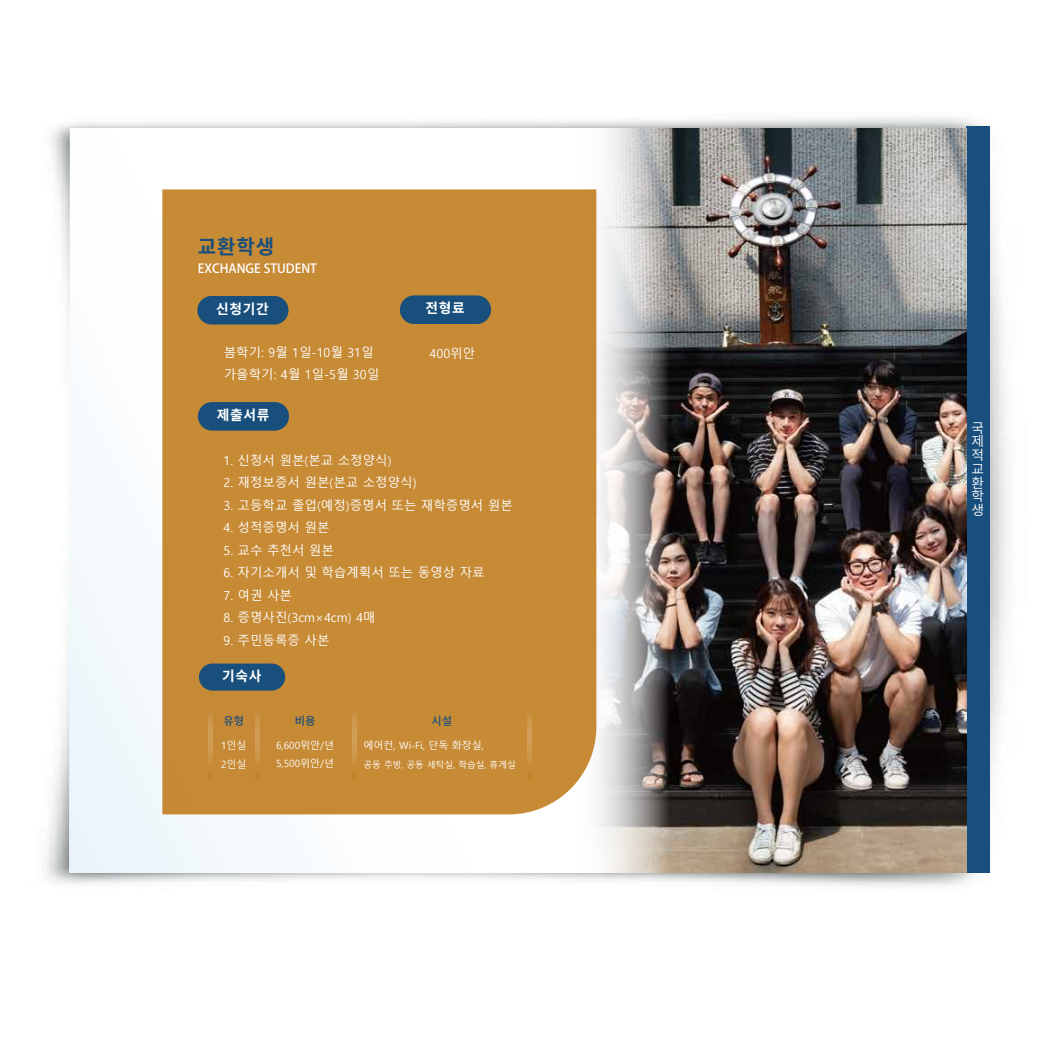
<style>
.page{position:relative;width:1063px;height:1063px;background:#fff}
.page>*{position:absolute;margin:0;border:0;box-sizing:border-box;transform-origin:0 0}
.t1{font:700 20px "Source Han Sans SC";color:#184f7c}
.t2{font:700 13.75px "Source Han Sans SC";letter-spacing:.05em;color:#fff}
.t3{font:13.75px/13.8px "Source Han Sans SC";color:#fff;text-align:justify}
.t4{font:12.5px/22.5px "Malgun Gothic";color:#fff}
.t5{font:12.5px "FZLTZHK GBK1 0 G Bpc EUC H";color:#fff}
.t6{font:500 11.25px "Source Han Sans SC";color:#184f7c}
.t7{font:10px/18.8px "Malgun Gothic";color:#fff}
.t8{font:8.75px "Malgun Gothic";color:#fff}
</style>
<div class="page">
<img style="left:42px;top:117px;width:967px;height:769px">
<div style="left:966px;top:127px;width:24px;height:744px;background:#184f7c"></div>
<img style="left:668px;top:128px;width:298px;height:744px">
<img style="left:572px;top:128px;width:96px;height:744px">
<svg style="left:70px;top:129px;width:577px;height:744px"></svg>
<div style="left:162px;top:189px;width:434px;height:625px;background:#c78a35"></div>
<div style="left:197px;top:296px;width:92px;height:29px;background:#184f7c;border-radius:14px"></div>
<div style="left:198px;top:402px;width:91px;height:29px;background:#184f7c;border-radius:14px"></div>
<div style="left:199px;top:664px;width:86px;height:27px;background:#184f7c;border-radius:14px"></div>
<div style="left:400px;top:295px;width:91px;height:29px;background:#184f7c;border-radius:14px"></div>
<svg style="left:255px;top:711px;width:4px;height:67px"></svg>
<svg style="left:352px;top:711px;width:4px;height:67px"></svg>
<svg style="left:527px;top:711px;width:4px;height:67px"></svg>
<svg style="left:208px;top:711px;width:4px;height:67px"></svg>
<h1 class="t1" style="left:198px;top:235px;width:78px">교환학생</h1>
<p class="t5" style="left:198px;top:261px;width:121px">EXCHANGE STUDENT</p>
<p class="t2" style="left:216px;top:302px;width:54px">신청기간</p>
<p class="t2" style="left:425px;top:300px;width:41px">전형료</p>
<p class="t4" style="left:224px;top:341px;width:157px">봄학기: 9월 1일-10월 31일 가을학기: 4월 1일-5월 30일</p>
<p class="t4" style="left:430px;top:343px;width:47px">400위안</p>
<p class="t2" style="left:217px;top:408px;width:54px">제출서류</p>
<p class="t4" style="left:224px;top:449px;width:169px">1. 신청서 원본(본교 소정양식)</p>
<p class="t4" style="left:224px;top:472px;width:194px">2. 재정보증서 원본(본교 소정양식)</p>
<p class="t4" style="left:224px;top:494px;width:291px">3. 고등학교 졸업(예정)증명서 또는 재학증명서 원본</p>
<p class="t4" style="left:224px;top:517px;width:107px">4. 성적증명서 원본</p>
<p class="t4" style="left:224px;top:539px;width:112px">5. 교수 추천서 원본</p>
<p class="t4" style="left:224px;top:562px;width:263px">6. 자기소개서 및 학습계획서 또는 동영상 자료</p>
<p class="t4" style="left:224px;top:584px;width:70px">7. 여권 사본</p>
<p class="t4" style="left:224px;top:607px;width:153px">8. 증명사진(3cm×4cm) 4매</p>
<p class="t4" style="left:224px;top:629px;width:107px">9. 주민등록증 사본</p>
<p class="t2" style="left:222px;top:668px;width:41px">기숙사</p>
<p class="t6" style="left:223px;top:715px;width:22px">유형</p>
<p class="t6" style="left:295px;top:715px;width:22px">비용</p>
<p class="t6" style="left:432px;top:715px;width:22px">시설</p>
<p class="t7" style="left:221px;top:736px;width:27px">1인실<br>2인실</p>
<p class="t7" style="left:276px;top:736px;width:60px">6,600위안/년<br>5,500위안/년</p>
<p class="t7" style="left:363px;top:736px;width:122px">에어컨, Wi-Fi, 단독 화장실,</p>
<p class="t8" style="left:363px;top:759px;width:154px">공동 주방, 공동 세탁실, 학습실, 휴게실</p>
<p class="t3" style="left:971px;top:421px;width:14px">국 제 적 교 환 학 생</p>
</div>
